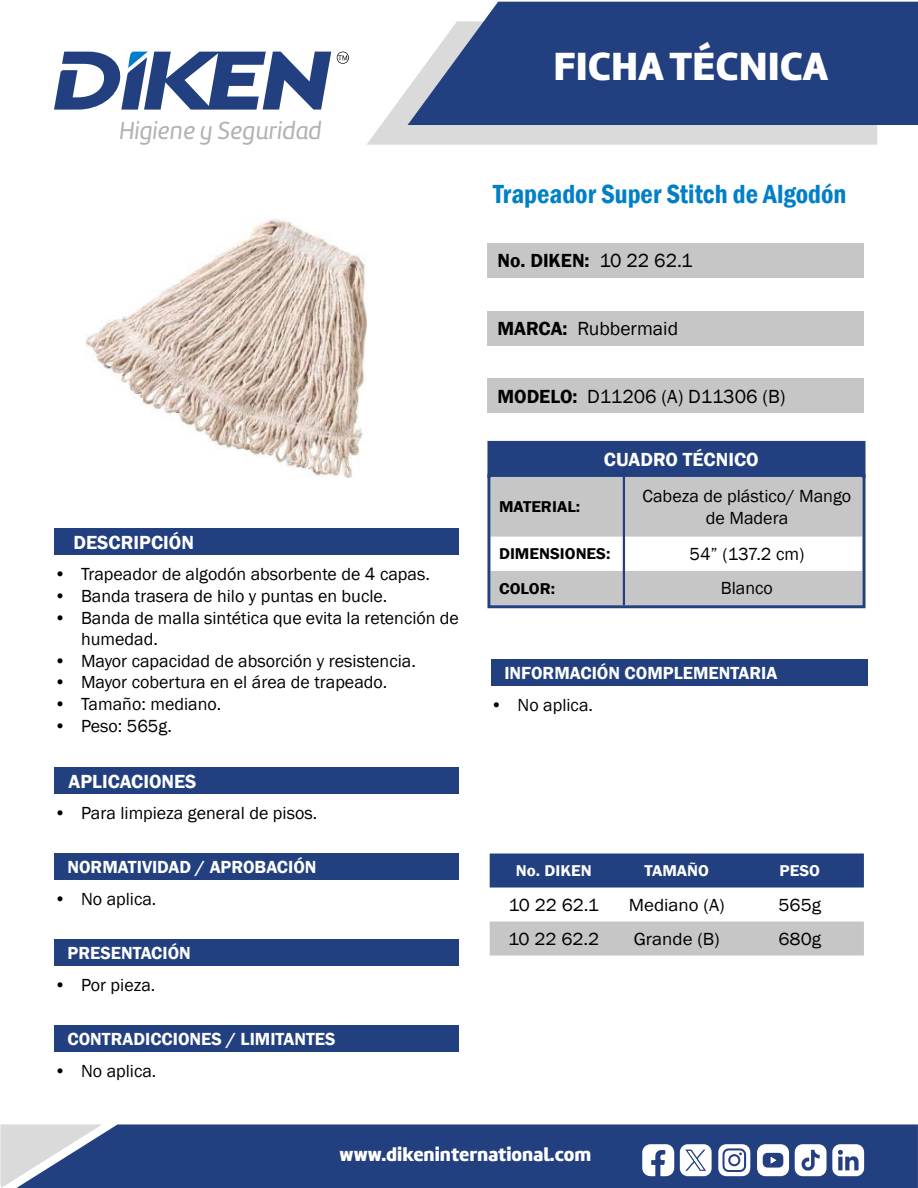
<style>
.page{position:relative;width:918px;height:1188px;background:#fff}
.page>*{position:absolute;margin:0;border:0;box-sizing:border-box;transform-origin:0 0}
.t1{font:40.8px "Amelia Basic Black";color:#fff}
.t2{font:600 condensed 27px "Franklin Gothic";color:#007fc8}
.t3{font:25.5px "Amelia Basic Italic";color:#b3b2b2}
.t4{font:19.5px "Franklin Gothic";color:#000}
.t5{font:600 19.5px "Franklin Gothic";color:#fff}
.t6{font:19.5px "Amelia Basic Black";color:#fff}
.t7{font:600 19.5px "Franklin Gothic";color:#000}
.t8{font:18px/21.6px "Franklin Gothic";color:#000;text-align:center}
.t9{font:600 18px "Franklin Gothic";color:#fff}
.t10{font:18px "Franklin Gothic";color:#000;scale:1.05 1}
.t11{font:600 16.05px "Franklin Gothic";color:#000;scale:1.05 1}
.t12{font:600 16.05px "Franklin Gothic";color:#fff;scale:1.05 1}
.s1{font-weight:400}
.s2{font-weight:600}
</style>
<div class="page">
<div style="left:102px;top:1124px;width:816px;height:64px;background:#223f80"></div>
<svg style="left:0;top:1124px;width:102px;height:64px;background:#9ea8bf"></svg>
<svg style="left:367px;top:88px;width:510px;height:57px;background:#ddddde"></svg>
<svg style="left:408px;top:2px;width:510px;height:123px;background:#36508b"></svg>
<svg style="left:54px;top:51px;width:277px;height:59px"></svg>
<svg style="left:337px;top:52px;width:12px;height:12px"></svg>
<svg style="left:680px;top:1144px;width:32px;height:32px"></svg>
<svg style="left:642px;top:1144px;width:32px;height:32px"></svg>
<svg style="left:718px;top:1144px;width:32px;height:32px"></svg>
<div style="left:730px;top:1156px;width:8px;height:8px;background:#fff;border-radius:50%"></div>
<svg style="left:757px;top:1144px;width:32px;height:32px"></svg>
<svg style="left:795px;top:1144px;width:69px;height:32px"></svg>
<div style="left:488px;top:243px;width:376px;height:34px;background:#c6c6c6"></div>
<div style="left:488px;top:311px;width:376px;height:34px;background:#c6c6c6"></div>
<div style="left:488px;top:379px;width:376px;height:34px;background:#c6c6c6"></div>
<div style="left:490px;top:854px;width:374px;height:34px;background:#223f80"></div>
<div style="left:490px;top:922px;width:374px;height:34px;background:#c6c6c6"></div>
<div style="left:489px;top:442px;width:375px;height:34px;background:#223f80"></div>
<div style="left:487px;top:441px;width:379px;height:37px;border:3px solid #223f80"></div>
<svg style="left:491px;top:478px;width:371px;height:126px;fill:#c6c6c6"></svg>
<div style="left:487px;top:474px;width:379px;height:134px;border:3px solid #223f80"></div>
<hr style="left:623px;top:475px;width:2px;height:130px;background:#223f80">
<div style="left:54px;top:528px;width:405px;height:27px;background:#223f80"></div>
<div style="left:54px;top:768px;width:405px;height:26px;background:#223f80"></div>
<div style="left:54px;top:939px;width:405px;height:27px;background:#223f80"></div>
<div style="left:54px;top:854px;width:405px;height:26px;background:#223f80"></div>
<div style="left:54px;top:1025px;width:405px;height:27px;background:#223f80"></div>
<div style="left:491px;top:659px;width:376px;height:27px;background:#223f80"></div>
<img style="left:85px;top:218px;width:281px;height:260px">
<h3 class="t3" style="left:119px;top:116px;width:204px">Higiene y Seguridad</h3>
<p class="t5" style="left:74px;top:530px;width:122px">DESCRIPCIÓN</p>
<p class="t8" style="left:54px;top:564px;width:377px">• Trapeador de algodón absorbente de 4 capas.</p>
<p class="t8" style="left:54px;top:586px;width:335px">• Banda trasera de hilo y puntas en bucle.</p>
<p class="t8" style="left:81px;top:607px;width:380px;text-align:left;text-indent:-27px">• Banda de malla sintética que evita la retención de humedad.</p>
<p class="t8" style="left:54px;top:650px;width:363px">• Mayor capacidad de absorción y resistencia.</p>
<p class="t8" style="left:54px;top:672px;width:335px">• Mayor cobertura en el área de trapeado.</p>
<p class="t8" style="left:54px;top:694px;width:169px">• Tamaño: mediano.</p>
<p class="t8" style="left:54px;top:715px;width:119px">• Peso: 565g.</p>
<p class="t5" style="left:69px;top:769px;width:129px">APLICACIONES</p>
<p class="t8" style="left:54px;top:803px;width:265px">• Para limpieza general de pisos.</p>
<p class="t9" style="left:68px;top:856px;width:251px">NORMATIVIDAD / APROBACIÓN</p>
<p class="t8" style="left:54px;top:889px;width:104px">• No aplica.</p>
<p class="t9" style="left:68px;top:942px;width:125px">PRESENTACIÓN</p>
<p class="t8" style="left:54px;top:975px;width:103px">• Por pieza.</p>
<p class="t9" style="left:68px;top:1028px;width:270px">CONTRADICCIONES / LIMITANTES</p>
<p class="t8" style="left:54px;top:1061px;width:104px">• No aplica.</p>
<h1 class="t1" style="left:553px;top:41px;width:276px">FICHA TÉCNICA</h1>
<h2 class="t2" style="left:493px;top:176px;width:355px">Trapeador Super Stitch de Algodón</h2>
<p class="t7" style="left:497px;top:248px;width:197px">No. DIKEN: <span class="s1">10 22 62.1</span></p>
<p class="t4" style="left:497px;top:316px;width:182px"><span class="s2">MARCA:</span> Rubbermaid</p>
<p class="t4" style="left:497px;top:384px;width:290px"><span class="s2">MODELO:</span> D11206 (A) D11306 (B)</p>
<p class="t11" style="left:499px;top:497px;width:79px">MATERIAL:</p>
<p class="t5" style="left:604px;top:448px;width:156px">CUADRO TÉCNICO</p>
<p class="t8" style="left:643px;top:486px;width:210px">Cabeza de plástico/ Mango de Madera</p>
<p class="t11" style="left:499px;top:544px;width:108px">DIMENSIONES:</p>
<p class="t8" style="left:689px;top:544px;width:116px">54” (137.2 cm)</p>
<p class="t11" style="left:499px;top:578px;width:55px">COLOR:</p>
<p class="t8" style="left:721px;top:578px;width:54px">Blanco</p>
<p class="t9" style="left:504px;top:662px;width:274px">INFORMACIÓN COMPLEMENTARIA</p>
<p class="t8" style="left:491px;top:695px;width:104px">• No aplica.</p>
<p class="t12" style="left:516px;top:861px;width:74px">No. DIKEN</p>
<p class="t12" style="left:645px;top:861px;width:63px">TAMAÑO</p>
<p class="t12" style="left:780px;top:861px;width:40px">PESO</p>
<p class="t10" style="left:508px;top:894px;width:88px">10 22 62.1</p>
<p class="t10" style="left:629px;top:894px;width:93px">Mediano (A)</p>
<p class="t10" style="left:779px;top:894px;width:42px">565g</p>
<p class="t10" style="left:508px;top:928px;width:88px">10 22 62.2</p>
<p class="t10" style="left:634px;top:928px;width:84px">Grande (B)</p>
<p class="t10" style="left:779px;top:928px;width:42px">680g</p>
<p class="t6" style="left:340px;top:1143px;width:253px">www.dikeninternational.com</p>
</div>
